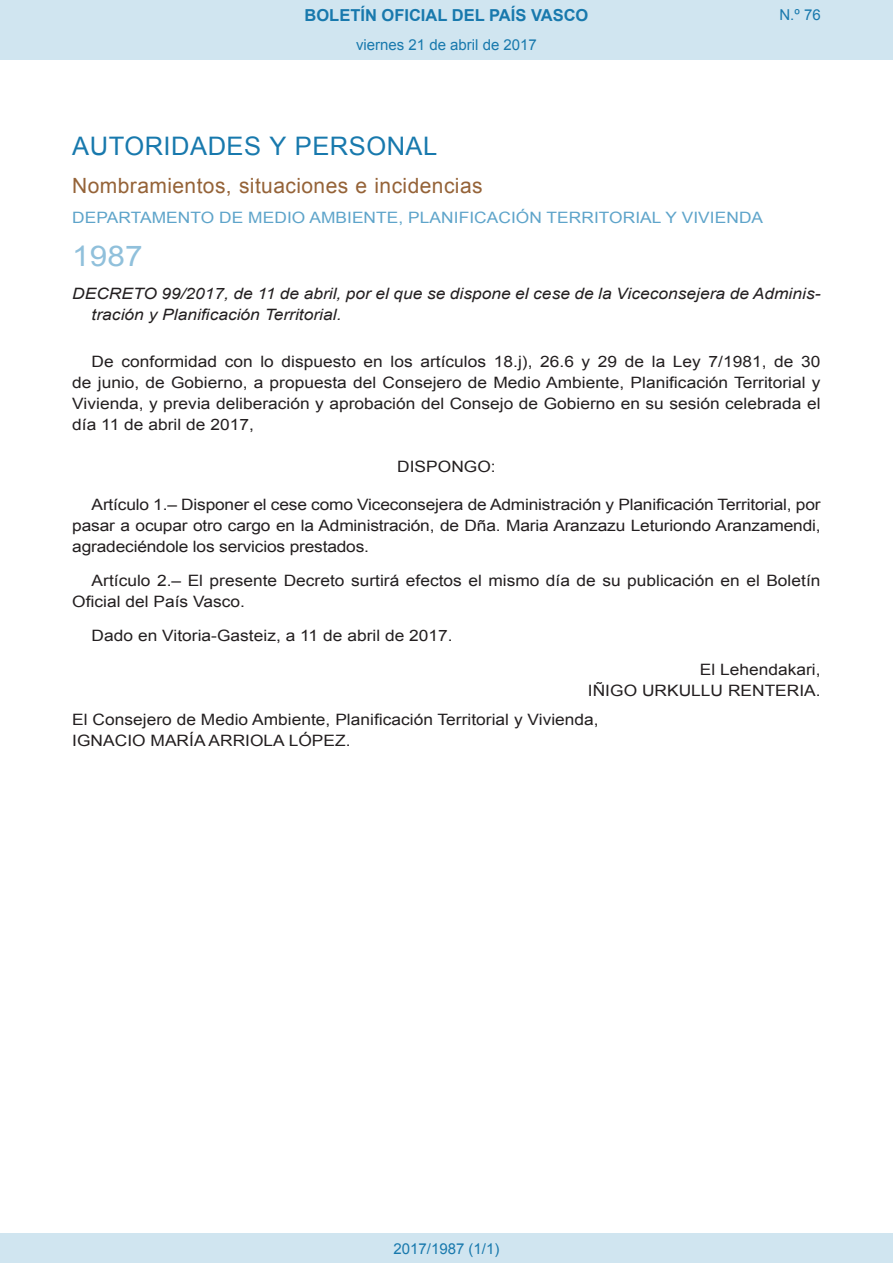
<style>
.page{position:relative;width:893px;height:1263px;background:#fff}
.page>*{position:absolute;margin:0;border:0;box-sizing:border-box;transform-origin:0 0}
.BOPVOrden{font:28.5px "Arial";color:#90c0db;scale:1.11 1}
.BOPVSeccion{font:25.5px "Arial";letter-spacing:.02em;color:#1879ad}
.BOPVSubseccion{font:21px "Arial";letter-spacing:.02em;color:#956338}
.t1{font:700 16.5px "Arial";color:#1879ad}
.BOPVDetalle{font:15.6px/21px "Arial";color:#231f20;text-align:justify;scale:1.11 1}
.BOPVTitulo{font:italic 15.6px/21px "Arial";color:#231f20;scale:1.11 1}
.BOPVOrganismo{font:15.6px "Arial";letter-spacing:.005em;color:#5ea4ca;scale:1.11 1}
.BOPVFirmaPuesto{font:15.6px "Arial";color:#231f20;scale:1.11 1}
.BOPVFirmaLugFec{font:15.6px "Arial";color:#231f20;scale:1.11 1}
.BOPVFirmaNombre{font:15.6px "Arial";color:#231f20;scale:1.11 1}
.BOPVNombreLehen2{font:15.6px "Arial";color:#231f20;scale:1.11 1}
.BOPVPuestoLehen2{font:15.6px "Arial";color:#231f20;scale:1.11 1}
.BOPVClave{font:15.6px "Arial";color:#231f20;scale:1.11 1}
.Paginacion_Centro{font:15px "Arial";color:#1879ad}
</style>
<div class="page">
<div style="left:0;top:0;width:893px;height:60px;background:#d0e5f0"></div>
<div style="left:0;top:1233px;width:893px;height:30px;background:#d0e5f0"></div>
<p class="t1" style="left:305px;top:4px;width:285px">BOLETÍN OFICIAL DEL PAÍS VASCO</p>
<p class="Paginacion_Centro" style="left:356px;top:35px;width:182px">viernes 21 de abril de 2017</p>
<p class="Paginacion_Centro" style="left:779px;top:5px;width:43px">N.º 76</p>
<p class="BOPVSeccion" style="left:72px;top:129px;width:367px">AUTORIDADES Y PERSONAL</p>
<p class="BOPVSubseccion" style="left:72px;top:171px;width:412px">Nombramientos, situaciones e incidencias</p>
<p class="BOPVOrganismo" style="left:72px;top:207px;width:624px">DEPARTAMENTO DE MEDIO AMBIENTE, PLANIFICACIÓN TERRITORIAL Y VIVIENDA</p>
<p class="BOPVOrden" style="left:72px;top:237px;width:65px">1987</p>
<p class="BOPVTitulo" style="left:92px;top:284px;width:658px;text-indent:-19px">DECRETO 99/2017, de 11 de abril, por el que se dispone el cese de la Viceconsejera de Adminis&shy;tración y Planificación Territorial.</p>
<p class="BOPVDetalle" style="left:72px;top:351px;width:676px;text-indent:19px">De conformidad con lo dispuesto en los artículos 18.j), 26.6 y 29 de la Ley 7/1981, de 30 de junio, de Gobierno, a propuesta del Consejero de Medio Ambiente, Planificación Territorial y Vivienda, y previa deliberación y aprobación del Consejo de Gobierno en su sesión celebrada el día 11 de abril de 2017,</p>
<p class="BOPVClave" style="left:397px;top:456px;width:90px">DISPONGO:</p>
<p class="BOPVDetalle" style="left:72px;top:494px;width:676px;text-indent:19px">Artículo 1.– Disponer el cese como Viceconsejera de Administración y Planificación Territorial, por pasar a ocupar otro cargo en la Administración, de Dña. Maria Aranzazu Leturiondo Aranzamendi, agradeciéndole los servicios prestados.</p>
<p class="BOPVDetalle" style="left:72px;top:570px;width:676px;text-indent:19px">Artículo 2.– El presente Decreto surtirá efectos el mismo día de su publicación en el Boletín<br>Oficial del País Vasco.</p>
<p class="BOPVFirmaLugFec" style="left:92px;top:625px;width:327px">Dado en Vitoria-Gasteiz, a 11 de abril de 2017.</p>
<p class="BOPVPuestoLehen2" style="left:700px;top:659px;width:110px">El Lehendakari,</p>
<p class="BOPVNombreLehen2" style="left:588px;top:680px;width:211px">IÑIGO URKULLU RENTERIA.</p>
<p class="BOPVFirmaPuesto" style="left:72px;top:709px;width:476px">El Consejero de Medio Ambiente, Planificación Territorial y Vivienda,</p>
<p class="BOPVFirmaNombre" style="left:72px;top:730px;width:252px">IGNACIO MARÍA ARRIOLA LÓPEZ.</p>
<p class="Paginacion_Centro" style="left:393px;top:1238px;width:107px">2017/1987 (1/1)</p>
</div>
